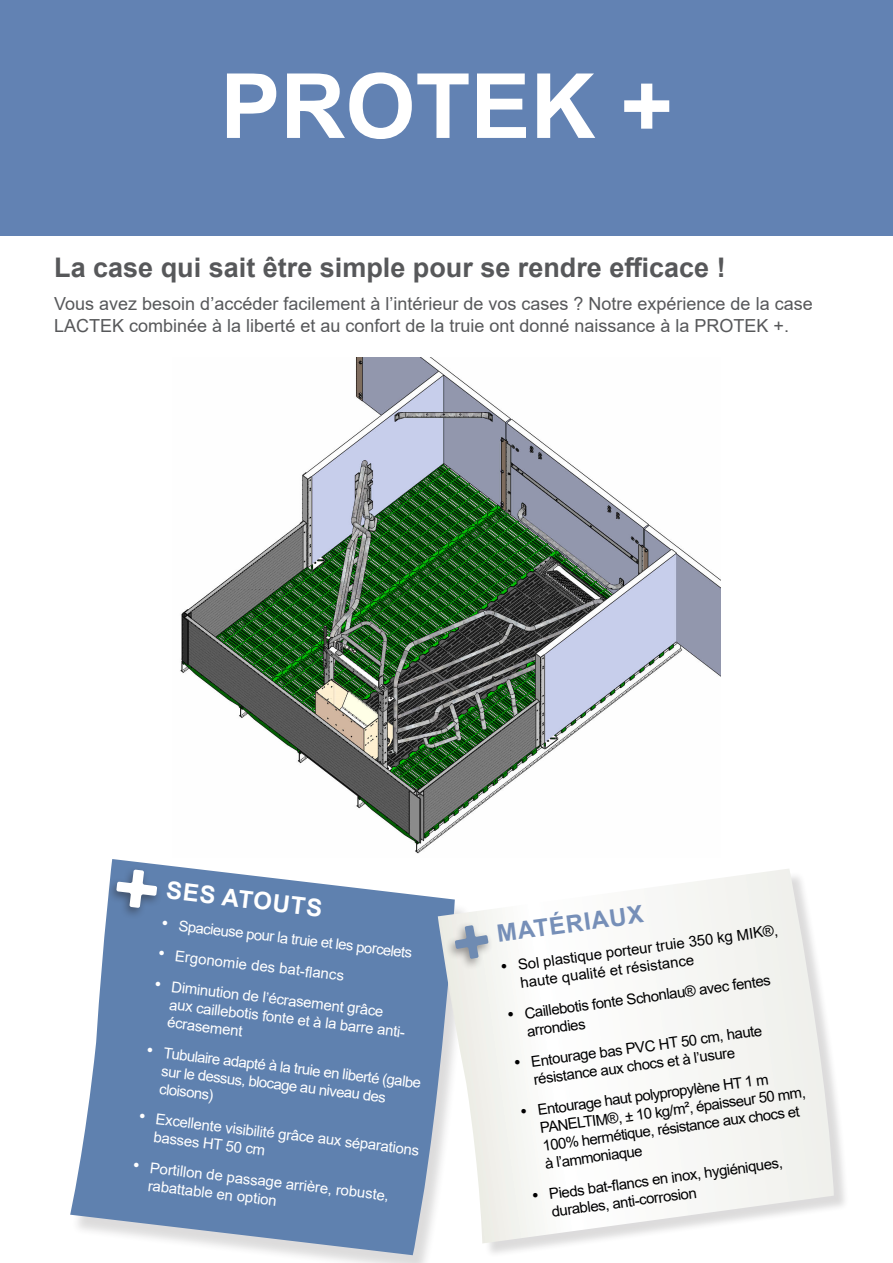
<style>
.page{position:relative;width:893px;height:1263px;background:#fff}
.page>*{position:absolute;margin:0;border:0;box-sizing:border-box;transform-origin:0 0}
.t1{font:700 90px "Arial";color:#fff}
.t2{font:700 27px "Arial";color:#57585a}
.t3{font:700 24px "Arial";color:#fff}
.t4{font:700 24px "Arial";color:#768fb8}
.t5{font:18px/21.6px "Arial";color:#57585a}
.t6{font:15px/17.9px "Arial";color:#000001}
.t7{font:15px/18.3px "Arial";color:#fff}
.s1{font-size:18px}
</style>
<div class="page">
<div style="left:0;top:0;width:893px;height:235px;background:#6282b3"></div>
<img style="left:180px;top:357px;width:540px;height:497px">
<svg style="left:70px;top:859px;width:368px;height:396px;fill:#5f81af"></svg>
<div style="left:106px;top:865px;width:56px;height:54px;background:#231f20;opacity:.47"></div>
<svg style="left:116px;top:869px;width:41px;height:39px"></svg>
<div style="left:440px;top:871px;width:409px;height:387px;background:#231f20;opacity:.16"></div>
<svg style="left:438px;top:869px;width:396px;height:374px"></svg>
<div style="left:445px;top:921px;width:49px;height:49px;background:#231f20;opacity:.47"></div>
<svg style="left:455px;top:925px;width:33px;height:34px"></svg>
<p class="t1" style="left:220px;top:43px;width:454px">PROTEK +</p>
<p class="t2" style="left:54px;top:249px;width:673px">La case qui sait être simple pour se rendre efficace !</p>
<p class="t5" style="left:54px;top:293px;width:760px">Vous avez besoin d’accéder facilement à l’intérieur de vos cases ? Notre expérience de la case<br>LACTEK combinée à la liberté et au confort de la truie ont donné naissance à la PROTEK +.</p>
<p class="t3" style="left:168px;top:872px;width:158px;rotate:7deg">SES ATOUTS</p>
<p class="t7" style="left:163px;top:913px;width:254px;rotate:7deg"><span class="s1">•</span> Spacieuse pour la truie et les porcelets</p>
<p class="t7" style="left:159px;top:944px;width:189px;rotate:7deg"><span class="s1">•</span> Ergonomie des bat-flancs</p>
<p class="t7" style="left:173px;top:977px;width:241px;text-indent:-17px;rotate:7deg"><span class="s1">•</span> Diminution de l’écrasement grâce aux caillebotis fonte et à la barre anti&shy;écrasement</p>
<p class="t7" style="left:165px;top:1043px;width:260px;text-indent:-17px;rotate:7deg"><span class="s1">•</span> Tubulaire adapté à la truie en liberté (galbe sur le dessus, blocage au niveau des cloisons)</p>
<p class="t7" style="left:157px;top:1109px;width:266px;text-indent:-17px;rotate:7deg"><span class="s1">•</span> Excellente visibilité grâce aux séparations basses HT 50 cm</p>
<p class="t7" style="left:151px;top:1158px;width:242px;text-indent:-17px;rotate:7deg"><span class="s1">•</span> Portillon de passage arrière, robuste, rabattable en option</p>
<p class="t4" style="left:495px;top:917px;width:149px;rotate:-8deg">MATÉRIAUX</p>
<p class="t6" style="left:517px;top:957px;width:264px;text-indent:-17px;rotate:-8deg"><span class="s1">•</span> Sol plastique porteur truie 350 kg MIK®, haute qualité et résistance</p>
<p class="t6" style="left:523px;top:1005px;width:250px;text-indent:-17px;rotate:-8deg"><span class="s1">•</span> Caillebotis fonte Schonlau® avec fentes arrondies</p>
<p class="t6" style="left:530px;top:1053px;width:235px;text-indent:-17px;rotate:-8deg"><span class="s1">•</span> Entourage bas PVC HT 50 cm, haute résistance aux chocs et à l’usure</p>
<p class="t6" style="left:536px;top:1102px;width:269px;text-indent:-17px;rotate:-8deg"><span class="s1">•</span> Entourage haut polypropylène HT 1 m PANELTIM®, ± 10 kg/m², épaisseur 50 mm, 100% hermétique, résistance aux chocs et à l’ammoniaque</p>
<p class="t6" style="left:548px;top:1186px;width:237px;text-indent:-17px;rotate:-8deg"><span class="s1">•</span> Pieds bat-flancs en inox, hygiéniques, durables, anti-corrosion</p>
</div>
